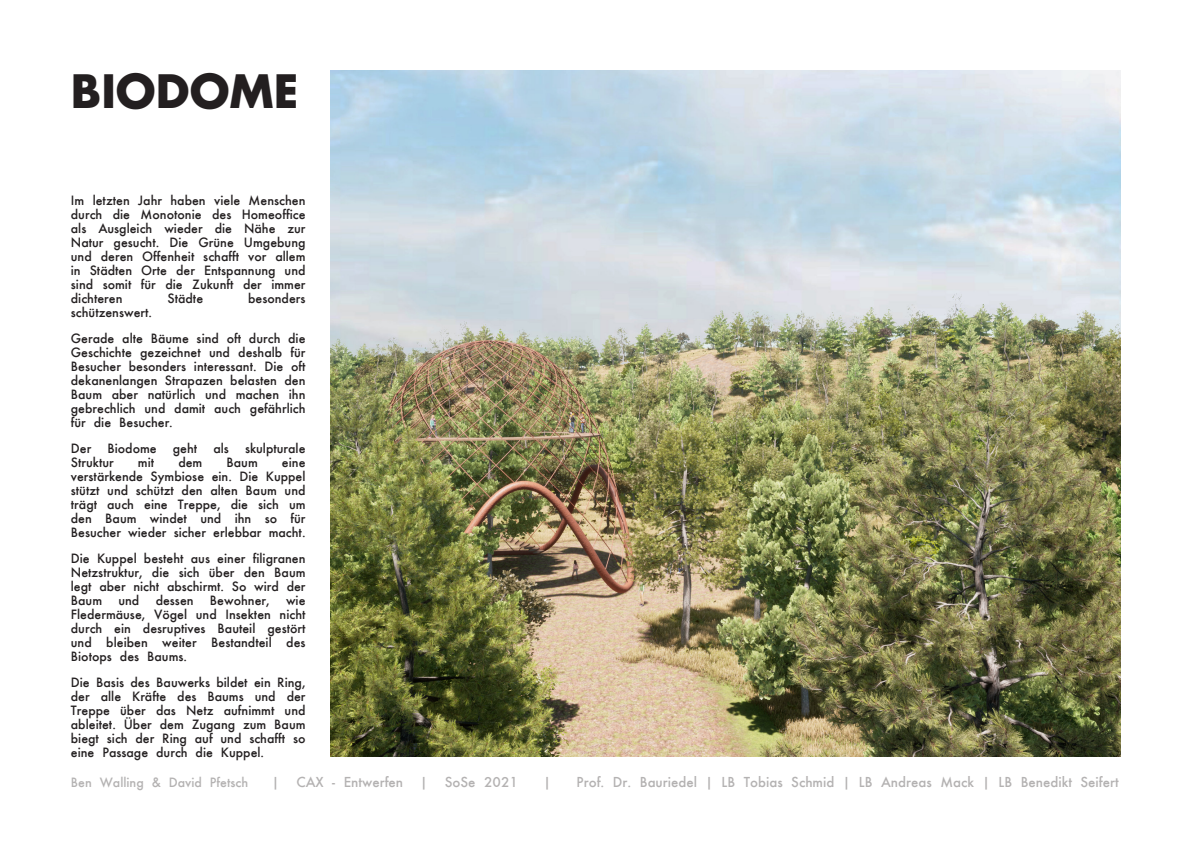
<style>
.page{position:relative;width:1191px;height:842px;background:#fff}
.page>*{position:absolute;margin:0;border:0;box-sizing:border-box;transform-origin:0 0}
.t1{font:700 45px "Futura";color:#231f20}
.t2{font:15px "Futura";color:#b4b2b2}
.t3{font:14px/14px "Futura";color:#231f20;text-align:justify}
.t4{font:14px "Futura";color:#b4b2b2}
</style>
<div class="page">
<img style="left:331px;top:71px;width:789px;height:686px">
<h1 class="t1" style="left:71px;top:71px;width:229px">BIODOME</h1>
<p class="t3" style="left:71px;top:194px;width:236px">Im letzten Jahr haben viele Menschen durch die Monotonie des Homeoffice als Ausgleich wieder die Nähe zur Natur gesucht. Die Grüne Umgebung und deren Offenheit schafft vor allem in Städten Orte der Entspannung und sind somit für die Zukunft der immer dichteren</p>
<p class="t3" style="left:167px;top:292px;width:37px">Städte</p>
<p class="t3" style="left:248px;top:292px;width:59px">besonders</p>
<p class="t3" style="left:71px;top:300px;width:236px;line-height:26px">schützenswert.<br>Gerade alte Bäume sind oft durch die</p>
<p class="t3" style="left:71px;top:346px;width:236px">Geschichte gezeichnet und deshalb für Besucher besonders interessant. Die oft dekanenlangen Strapazen belasten den Baum aber natürlich und machen ihn gebrechlich und damit auch gefährlich für die Besucher.</p>
<p class="t3" style="left:71px;top:442px;width:236px">Der Biodome geht als skulpturale<br>Struktur</p>
<p class="t3" style="left:138px;top:456px;width:18px">mit</p>
<p class="t3" style="left:178px;top:456px;width:26px">dem</p>
<p class="t3" style="left:226px;top:456px;width:33px">Baum</p>
<p class="t3" style="left:71px;top:456px;width:236px;text-indent:211px">eine verstärkende Symbiose ein. Die Kuppel stützt und schützt den alten Baum und trägt auch eine Treppe, die sich um den Baum windet und ihn so für Besucher wieder sicher erlebbar macht.</p>
<p class="t3" style="left:71px;top:552px;width:236px">Die Kuppel besteht aus einer filigranen Netzstruktur, die sich über den Baum legt aber nicht abschirmt. So wird der Baum und dessen Bewohner, wie Fledermäuse, Vögel und Insekten nicht durch ein desruptives Bauteil gestört und bleiben weiter Bestandteil des Biotops des Baums.</p>
<p class="t3" style="left:71px;top:676px;width:236px">Die Basis des Bauwerks bildet ein Ring, der alle Kräfte des Baums und der Treppe über das Netz aufnimmt und ableitet. Über dem Zugang zum Baum biegt sich der Ring auf und schafft so eine Passage durch die Kuppel.</p>
<p class="t4" style="left:71px;top:776px;width:179px">Ben Walling &amp; David Pfetsch</p>
<p class="t2" style="left:272px;top:776px;width:248px">| CAX - Entwerfen | SoSe 2021</p>
<p class="t2" style="left:543px;top:776px;width:9px">|</p>
<p class="t2" style="left:576px;top:776px;width:543px">Prof. Dr. Bauriedel | LB Tobias Schmid | LB Andreas Mack | LB Benedikt Seifert</p>
</div>
